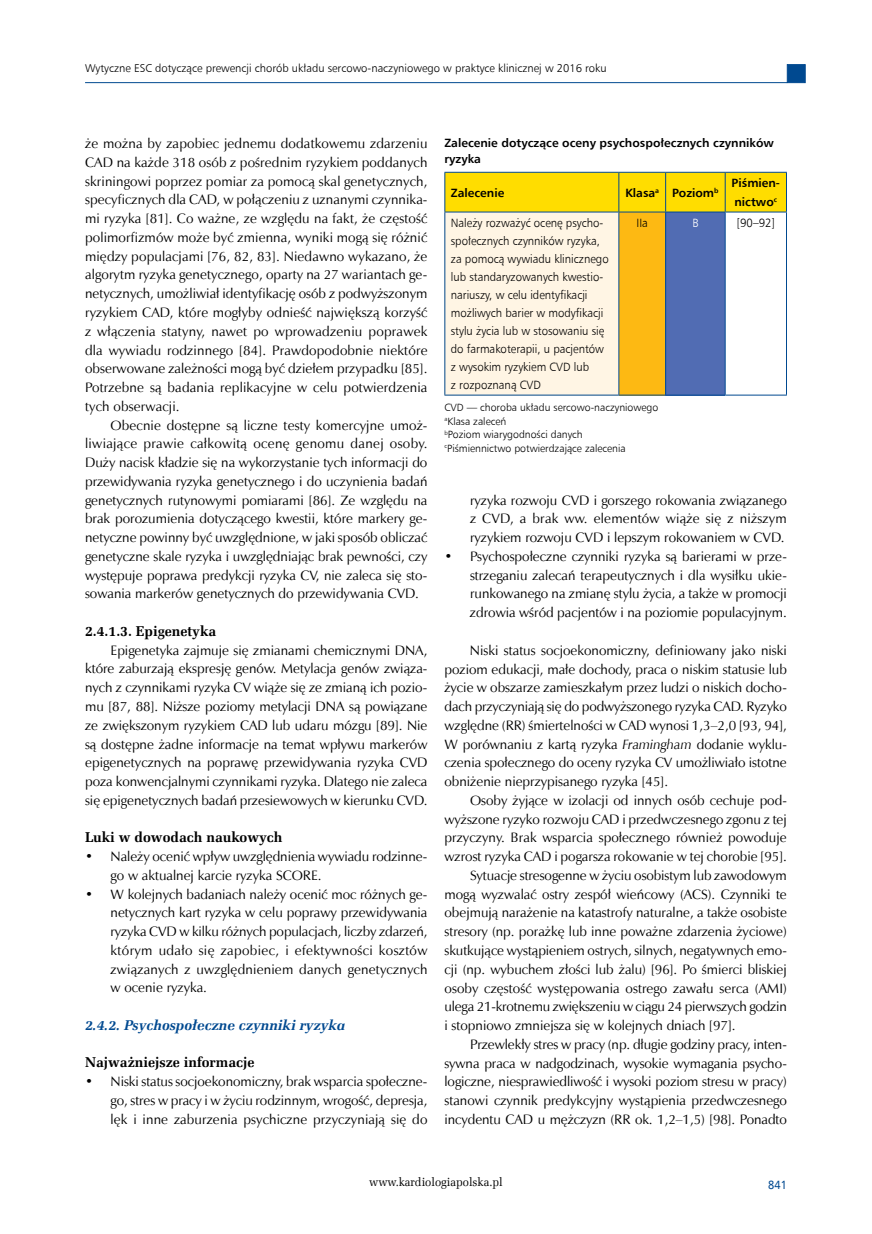
<style>
.page{position:relative;width:872px;height:1234px;background:#fff}
.page>*{position:absolute;margin:0;border:0;box-sizing:border-box;transform-origin:0 0}
.t1{font:700 14.25px "Zapf Ellipt EU";color:#000}
.t2{font:italic 700 14.25px "Zapf Ellipt EU";color:#004990}
.t3{font:13.65px/18.8px "Zapf Humnst EU";color:#000;text-align:justify}
.t4{font:12px/18px "Humnst 777 Lt EU";color:#000;scale:.95 1}
.t5{font:700 12px/16.5px "Humnst 777 EU";color:#000}
.t6{font:12px "Zapf Ellipt EU";color:#000;scale:.95 1}
.t7{font:12px "Humnst 777 EU";color:#004990;scale:.9 1}
.t8{font:12px "Humnst 777 Lt EU";color:#fff;scale:.95 1}
.t9{font:11.25px "Humnst 777 Lt EU";color:#000}
.t10{font:10.5px/13.5px "Humnst 777 Lt EU";color:#000}
.s1{font-style:italic}
</style>
<div class="page">
<hr style="left:85px;top:82px;width:702px;height:1px;background:#004990">
<div style="left:787px;top:64px;width:18px;height:19px;background:#004990;border:1px solid #004990"></div>
<div style="left:445px;top:173px;width:341px;height:39px;background:#fd0"></div>
<div style="left:445px;top:212px;width:174px;height:183px;background:#fff5e4"></div>
<div style="left:619px;top:212px;width:46px;height:183px;background:#fdb913"></div>
<div style="left:665px;top:212px;width:60px;height:183px;background:#516cb3"></div>
<hr style="left:618px;top:173px;width:1px;height:39px;background:#004990">
<hr style="left:665px;top:173px;width:1px;height:39px;background:#004990">
<hr style="left:725px;top:173px;width:1px;height:39px;background:#004990">
<hr style="left:444px;top:212px;width:1px;height:182px;background:#004990">
<hr style="left:786px;top:212px;width:1px;height:182px;background:#004990">
<hr style="left:444px;top:394px;width:175px;height:1px;background:#004990">
<hr style="left:725px;top:394px;width:62px;height:1px;background:#004990">
<hr style="left:444px;top:172px;width:175px;height:1px;background:#004990">
<hr style="left:444px;top:173px;width:1px;height:39px;background:#004990">
<hr style="left:619px;top:172px;width:46px;height:1px;background:#004990">
<hr style="left:665px;top:172px;width:60px;height:1px;background:#004990">
<hr style="left:725px;top:172px;width:62px;height:1px;background:#004990">
<hr style="left:786px;top:173px;width:1px;height:39px;background:#004990">
<hr style="left:444px;top:212px;width:175px;height:1px;background:#004990">
<hr style="left:725px;top:212px;width:62px;height:1px;background:#004990">
<hr style="left:619px;top:212px;width:46px;height:1px;background:#004990">
<hr style="left:618px;top:212px;width:1px;height:182px;background:#004990">
<hr style="left:619px;top:394px;width:46px;height:1px;background:#004990">
<hr style="left:665px;top:212px;width:60px;height:1px;background:#004990">
<hr style="left:665px;top:212px;width:1px;height:182px;background:#004990">
<hr style="left:725px;top:212px;width:1px;height:182px;background:#004990">
<hr style="left:665px;top:394px;width:60px;height:1px;background:#004990">
<p class="t9" style="left:85px;top:61px;width:523px">Wytyczne ESC dotyczące prewencji chorób układu sercowo-naczyniowego w praktyce klinicznej w 2016 roku</p>
<p class="t3" style="left:85px;top:134px;width:344px">że można by zapobiec jednemu dodatkowemu zdarzeniu CAD na każde 318 osób z pośrednim ryzykiem poddanych skriningowi poprzez pomiar za pomocą skal genetycznych, specyficznych dla CAD, w połączeniu z uznanymi czynnika&shy;mi ryzyka [81]. Co ważne, ze względu na fakt, że częstość polimorfizmów może być zmienna, wyniki mogą się różnić między populacjami [76, 82, 83]. Niedawno wykazano, że algorytm ryzyka genetycznego, oparty na 27 wariantach ge&shy;netycznych, umożliwiał identyfikację osób z podwyższonym ryzykiem CAD, które mogłyby odnieść największą korzyść z włączenia statyny, nawet po wprowadzeniu poprawek dla wywiadu rodzinnego [84]. Prawdopodobnie niektóre obserwowane zależności mogą być dziełem przypadku [85].<br>Potrzebne są badania replikacyjne w celu potwierdzenia tych obserwacji.</p>
<p class="t3" style="left:85px;top:415px;width:344px;text-indent:26px">Obecnie dostępne są liczne testy komercyjne umoż&shy;liwiające prawie całkowitą ocenę genomu danej osoby.<br>Duży nacisk kładzie się na wykorzystanie tych informacji do przewidywania ryzyka genetycznego i do uczynienia badań genetycznych rutynowymi pomiarami [86]. Ze względu na brak porozumienia dotyczącego kwestii, które markery ge&shy;netyczne powinny być uwzględnione, w jaki sposób obliczać genetyczne skale ryzyka i uwzględniając brak pewności, czy występuje poprawa predykcji ryzyka CV, nie zaleca się sto&shy;sowania markerów genetycznych do przewidywania CVD.</p>
<p class="t1" style="left:85px;top:622px;width:133px">2.4.1.3. Epigenetyka</p>
<p class="t3" style="left:85px;top:640px;width:344px;text-indent:25px">Epigenetyka zajmuje się zmianami chemicznymi DNA, które zaburzają ekspresję genów. Metylacja genów związa&shy;nych z czynnikami ryzyka CV wiąże się ze zmianą ich pozio&shy;mu [87, 88]. Niższe poziomy metylacji DNA są powiązane ze zwiększonym ryzykiem CAD lub udaru mózgu [89]. Nie są dostępne żadne informacje na temat wpływu markerów epigenetycznych na poprawę przewidywania ryzyka CVD poza konwencjalnymi czynnikami ryzyka. Dlatego nie zaleca się epigenetycznych badań przesiewowych w kierunku CVD.</p>
<p class="t1" style="left:85px;top:828px;width:199px">Luki w dowodach naukowych</p>
<p class="t3" style="left:111px;top:846px;width:318px;text-indent:-26px">• Należy ocenić wpływ uwzględnienia wywiadu rodzinne&shy;go w aktualnej karcie ryzyka SCORE.</p>
<p class="t3" style="left:111px;top:884px;width:318px;text-indent:-26px">• W kolejnych badaniach należy ocenić moc różnych ge&shy;netycznych kart ryzyka w celu poprawy przewidywania ryzyka CVD w kilku różnych populacjach, liczby zdarzeń, którym udało się zapobiec, i efektywności kosztów związanych z uwzględnieniem danych genetycznych w ocenie ryzyka.</p>
<p class="t2" style="left:85px;top:1015px;width:262px">2.4.2. Psychospołeczne czynniki ryzyka</p>
<p class="t1" style="left:85px;top:1053px;width:171px">Najważniejsze informacje</p>
<p class="t3" style="left:111px;top:1071px;width:318px;text-indent:-26px">• Niski status socjoekonomiczny, brak wsparcia społeczne&shy;go, stres w pracy i w życiu rodzinnym, wrogość, depresja, lęk i inne zaburzenia psychiczne przyczyniają się do</p>
<p class="t5" style="left:444px;top:134px;width:331px">Zalecenie dotyczące oceny psychospołecznych czynników ryzyka</p>
<p class="t5" style="left:451px;top:184px;width:55px">Zalecenie</p>
<p class="t5" style="left:625px;top:184px;width:95px">Klasa<sup>a</sup> Poziom<sup>b</sup></p>
<p class="t5" style="left:731px;top:173px;width:50px;line-height:18.8px">Piśmien&shy;nictwo<sup>c</sup></p>
<p class="t4" style="left:451px;top:213px;width:168px">Należy rozważyć ocenę psycho&shy;społecznych czynników ryzyka, za pomocą wywiadu klinicznego lub standaryzowanych kwestio&shy;nariuszy, w celu identyfikacji możliwych barier w modyfikacji stylu życia lub w stosowaniu się do farmakoterapii, u pacjentów z wysokim ryzykiem CVD lub<br>z rozpoznaną CVD</p>
<p class="t4" style="left:636px;top:213px;width:13px">IIa</p>
<p class="t8" style="left:692px;top:215px;width:8px">B</p>
<p class="t4" style="left:737px;top:213px;width:42px">[90–92]</p>
<p class="t10" style="left:444px;top:400px;width:215px">CVD — choroba układu sercowo-naczyniowego <sup>a</sup>Klasa zaleceń<br><sup>b</sup>Poziom wiarygodności danych<br><sup>c</sup>Piśmiennictwo potwierdzające zalecenia</p>
<p class="t3" style="left:470px;top:490px;width:318px">ryzyka rozwoju CVD i gorszego rokowania związanego z CVD, a brak ww. elementów wiąże się z niższym ryzykiem rozwoju CVD i lepszym rokowaniem w CVD.</p>
<p class="t3" style="left:470px;top:547px;width:318px;text-indent:-25px">• Psychospołeczne czynniki ryzyka są barierami w prze&shy;strzeganiu zalecań terapeutycznych i dla wysiłku ukie&shy;runkowanego na zmianę stylu życia, a także w promocji zdrowia wśród pacjentów i na poziomie populacyjnym.</p>
<p class="t3" style="left:444px;top:640px;width:344px;text-indent:26px">Niski status socjoekonomiczny, definiowany jako niski poziom edukacji, małe dochody, praca o niskim statusie lub życie w obszarze zamieszkałym przez ludzi o niskich docho&shy;dach przyczyniają się do podwyższonego ryzyka CAD. Ryzyko względne (RR) śmiertelności w CAD wynosi 1,3–2,0 [93, 94], W porównaniu z kartą ryzyka <span class="s1">Framingham</span> dodanie wyklu&shy;czenia społecznego do oceny ryzyka CV umożliwiało istotne obniżenie nieprzypisanego ryzyka [45].</p>
<p class="t3" style="left:470px;top:790px;width:318px">Osoby żyjące w izolacji od innych osób cechuje pod-</p>
<p class="t3" style="left:444px;top:809px;width:344px">wyższone ryzyko rozwoju CAD i przedwczesnego zgonu z tej</p>
<p class="t3" style="left:444px;top:828px;width:344px">przyczyny. Brak wsparcia społecznego również powoduje</p>
<p class="t3" style="left:444px;top:846px;width:344px">wzrost ryzyka CAD i pogarsza rokowanie w tej chorobie [95].</p>
<p class="t3" style="left:470px;top:865px;width:318px">Sytuacje stresogenne w życiu osobistym lub zawodowym</p>
<p class="t3" style="left:444px;top:884px;width:344px">mogą wyzwalać ostry zespół wieńcowy (ACS). Czynniki te</p>
<p class="t3" style="left:444px;top:903px;width:344px">obejmują narażenie na katastrofy naturalne, a także osobiste</p>
<p class="t3" style="left:444px;top:922px;width:344px">stresory (np. porażkę lub inne poważne zdarzenia życiowe)</p>
<p class="t3" style="left:444px;top:940px;width:344px">skutkujące wystąpieniem ostrych, silnych, negatywnych emo-</p>
<p class="t3" style="left:444px;top:959px;width:344px">cji (np. wybuchem złości lub żalu) [96]. Po śmierci bliskiej</p>
<p class="t3" style="left:444px;top:978px;width:344px">osoby częstość występowania ostrego zawału serca (AMI)</p>
<p class="t3" style="left:444px;top:996px;width:344px">ulega 21-krotnemu zwiększeniu w ciągu 24 pierwszych godzin</p>
<p class="t3" style="left:444px;top:1015px;width:292px">i stopniowo zmniejsza się w kolejnych dniach [97].</p>
<p class="t3" style="left:470px;top:1034px;width:318px">Przewlekły stres w pracy (np. długie godziny pracy, inten-</p>
<p class="t3" style="left:444px;top:1053px;width:344px">sywna praca w nadgodzinach, wysokie wymagania psycho-</p>
<p class="t3" style="left:444px;top:1071px;width:344px">logiczne, niesprawiedliwość i wysoki poziom stresu w pracy)</p>
<p class="t3" style="left:444px;top:1090px;width:344px">stanowi czynnik predykcyjny wystąpienia przedwczesnego</p>
<p class="t3" style="left:444px;top:1109px;width:344px">incydentu CAD u mężczyzn (RR ok. 1,2–1,5) [98]. Ponadto</p>
<p class="t6" style="left:369px;top:1173px;width:142px">www.kardiologiapolska.pl</p>
<p class="t7" style="left:768px;top:1176px;width:22px">841</p>
</div>
